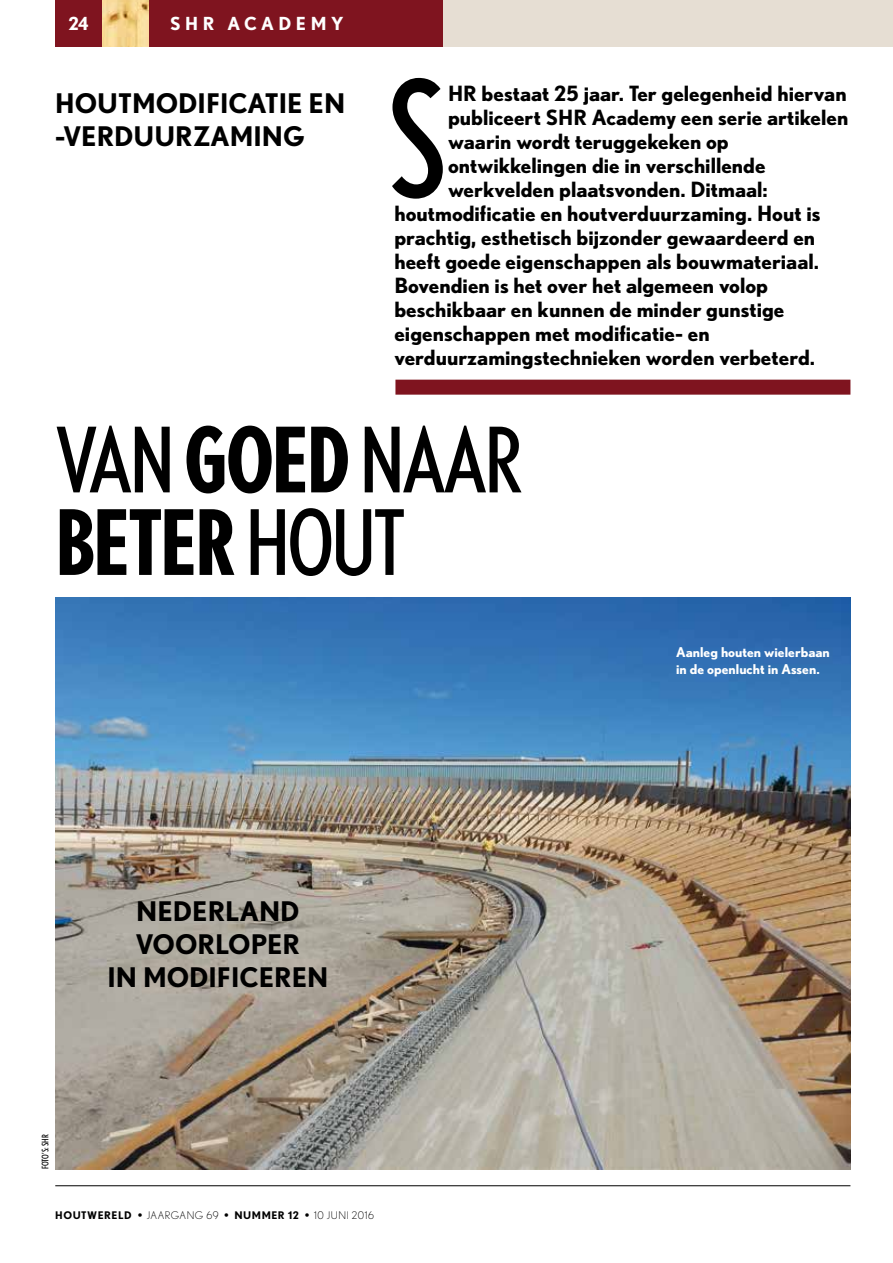
<style>
.page{position:relative;width:893px;height:1263px;background:#fff}
.page>*{position:absolute;margin:0;border:0;box-sizing:border-box;transform-origin:0 0}
.t1{font:condensed 160.2px "Nobel";color:#000}
.t2{font:condensed 90px/82.5px "Nobel";letter-spacing:-.03em;color:#000}
.t3{font:700 27px/33px "Nobel";color:#000}
.t4{font:700 21px "Nobel";color:#000}
.t5{font:700 18px "Nobel";letter-spacing:.25em;color:#fff}
.t6{font:700 13.5px/16.5px "Nobel";color:#fff}
.t7{font:700 10.5px "Nobel";letter-spacing:.05em;color:#000}
.t8{font:condensed 9px "Nobel";letter-spacing:-.005em;color:#000}
.s1{font-weight:700}
.s2{font-weight:300}
</style>
<div class="page">
<hr style="left:55px;top:1185px;width:795px;height:1px;background:#000">
<div style="left:55px;top:0;width:47px;height:47px;background:#7f141f"></div>
<div style="left:442px;top:0;width:451px;height:47px;background:#e6ded3"></div>
<img style="left:102px;top:0;width:47px;height:47px">
<img style="left:55px;top:597px;width:795px;height:572px">
<div style="left:149px;top:0;width:293px;height:47px;background:#7f141f"></div>
<div style="left:395px;top:380px;width:455px;height:15px;background:#7f141f"></div>
<p class="t5" style="left:68px;top:13px;width:22px">24</p>
<p class="t5" style="left:170px;top:13px;width:175px">SHR ACADEMY</p>
<p class="t3" style="left:55px;top:86px;width:292px">HOUTMODIFICATIE EN -VERDUURZAMING</p>
<h1 class="t1" style="left:387px;top:48px;width:63px">S</h1>
<p class="t4" style="left:448px;top:81px;width:400px">HR bestaat 25 jaar. Ter gelegenheid hiervan</p>
<p class="t4" style="left:448px;top:105px;width:402px">publiceert SHR Academy een serie artikelen</p>
<p class="t4" style="left:448px;top:129px;width:282px">waarin wordt teruggekeken op</p>
<p class="t4" style="left:448px;top:153px;width:319px">ontwikkelingen die in verschillende</p>
<p class="t4" style="left:448px;top:177px;width:321px">werkvelden plaatsvonden. Ditmaal:</p>
<p class="t4" style="left:394px;top:201px;width:427px">houtmodificatie en houtverduurzaming. Hout is</p>
<p class="t4" style="left:394px;top:225px;width:422px">prachtig, esthetisch bijzonder gewaardeerd en</p>
<p class="t4" style="left:394px;top:249px;width:426px">heeft goede eigenschappen als bouwmateriaal.</p>
<p class="t4" style="left:394px;top:273px;width:375px">Bovendien is het over het algemeen volop</p>
<p class="t4" style="left:394px;top:297px;width:391px">beschikbaar en kunnen de minder gunstige</p>
<p class="t4" style="left:394px;top:321px;width:317px">eigenschappen met modificatie- en</p>
<p class="t4" style="left:394px;top:345px;width:422px">verduurzamingstechnieken worden verbeterd.</p>
<h2 class="t2" style="left:55px;top:418px;width:469px">VAN <span class="s1">GOED</span> NAAR<br><span class="s1">BETER</span> HOUT</h2>
<p class="t8" style="left:40px;top:1169px;width:36px;rotate:-90deg">FOTO’S: SHR</p>
<p class="t3" style="left:107px;top:895px;width:223px;text-align:center">NEDERLAND<br>VOORLOPER<br>IN MODIFICEREN</p>
<p class="t7" style="left:55px;top:1208px;width:320px">HOUTWERELD • <span class="s2">JAARGANG 69</span> • NUMMER 12 • <span class="s2">10 JUNI 2016</span></p>
<p class="t6" style="left:676px;top:644px;width:155px">Aanleg houten wielerbaan in de openlucht in Assen.</p>
</div>
